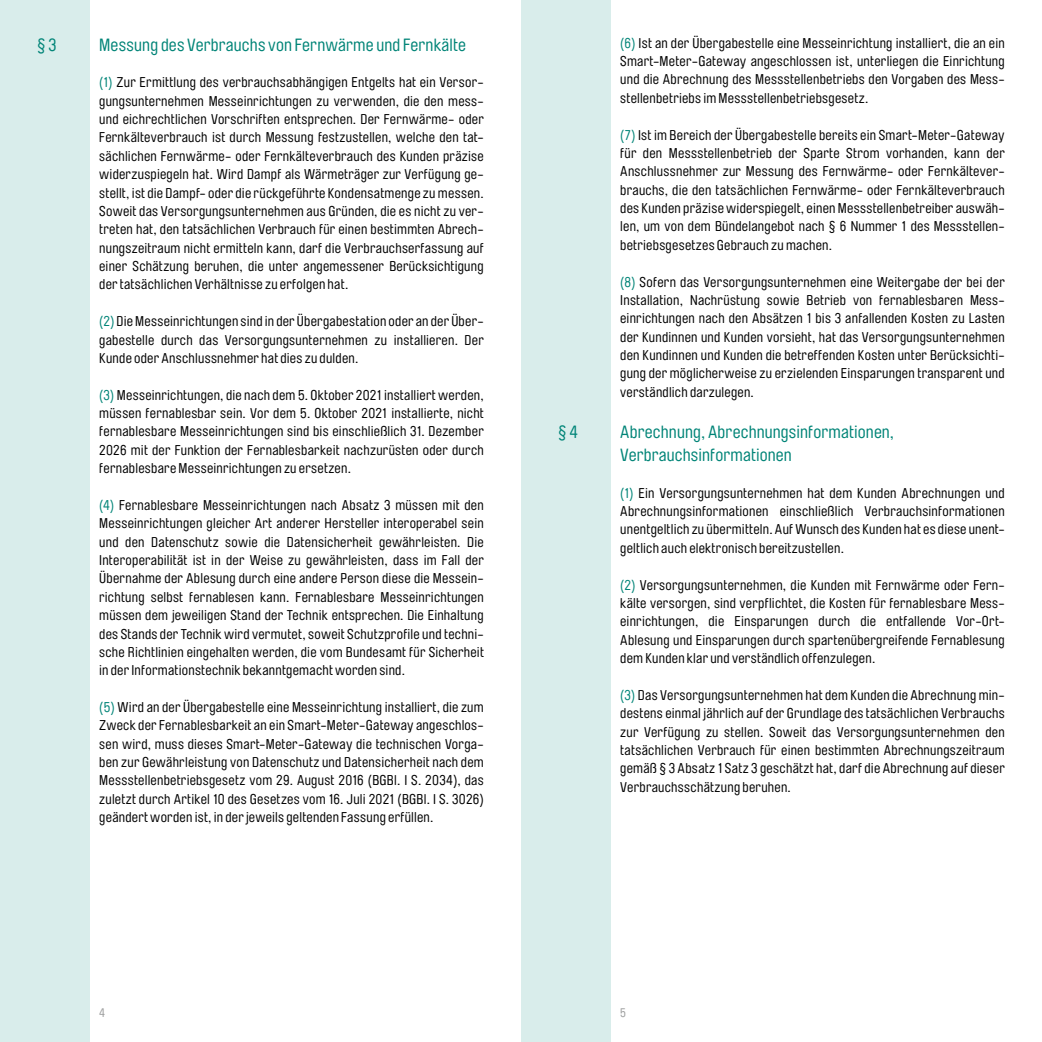
<style>
.page{position:relative;width:1042px;height:1042px;background:#fff}
.page>*{position:absolute;margin:0;border:0;box-sizing:border-box;transform-origin:0 0}
.t1{font:17.5px/22.8px "Brauer Neue";letter-spacing:.01em;color:#008477}
.t2{font:14px/18.4px "Brauer Neue";letter-spacing:.02em;color:#000;text-align:justify}
.t3{font:12.25px "Brauer Neue";color:#9c9d9d}
.s1{color:#008477}
</style>
<div class="page">
<div style="left:0;top:0;width:89px;height:1042px;background:#d9edeb"></div>
<div style="left:521px;top:0;width:89px;height:1042px;background:#d9edeb"></div>
<p class="t1" style="left:37px;top:33px;width:21px">§ 3</p>
<p class="t1" style="left:99px;top:33px;width:368px">Messung des Verbrauchs von Fernwärme und Fernkälte</p>
<p class="t2" style="left:99px;top:73px;width:386px"><span class="s1">(1)</span> Zur Ermittlung des verbrauchsabhängigen Entgelts hat ein Versor&shy;gungsunternehmen Messeinrichtungen zu verwenden, die den mess&shy;und eichrechtlichen Vorschriften entsprechen. Der Fernwärme- oder Fernkälteverbrauch ist durch Messung festzustellen, welche den tat&shy;sächlichen Fernwärme- oder Fernkälteverbrauch des Kunden präzise widerzuspiegeln hat. Wird Dampf als Wärmeträger zur Verfügung ge&shy;stellt, ist die Dampf- oder die rückgeführte Kondensatmenge zu messen.<br>Soweit das Versorgungsunternehmen aus Gründen, die es nicht zu ver&shy;treten hat, den tatsächlichen Verbrauch für einen bestimmten Abrech&shy;nungszeitraum nicht ermitteln kann, darf die Verbrauchserfassung auf einer Schätzung beruhen, die unter angemessener Berücksichtigung der tatsächlichen Verhältnisse zu erfolgen hat.</p>
<p class="t2" style="left:99px;top:312px;width:386px"><span class="s1">(2)</span> Die Messeinrichtungen sind in der Übergabestation oder an der Über&shy;gabestelle durch das Versorgungsunternehmen zu installieren. Der Kunde oder Anschlussnehmer hat dies zu dulden.</p>
<p class="t2" style="left:99px;top:386px;width:386px"><span class="s1">(3)</span> Messeinrichtungen, die nach dem 5. Oktober 2021 installiert werden, müssen fernablesbar sein. Vor dem 5. Oktober 2021 installierte, nicht fernablesbare Messeinrichtungen sind bis einschließlich 31. Dezember 2026 mit der Funktion der Fernablesbarkeit nachzurüsten oder durch fernablesbare Messeinrichtungen zu ersetzen.</p>
<p class="t2" style="left:99px;top:496px;width:386px"><span class="s1">(4)</span> Fernablesbare Messeinrichtungen nach Absatz 3 müssen mit den Messeinrichtungen gleicher Art anderer Hersteller interoperabel sein und den Datenschutz sowie die Datensicherheit gewährleisten. Die Interoperabilität ist in der Weise zu gewährleisten, dass im Fall der Übernahme der Ablesung durch eine andere Person diese die Messein&shy;richtung selbst fernablesen kann. Fernablesbare Messeinrichtungen müssen dem jeweiligen Stand der Technik entsprechen. Die Einhaltung des Stands der Technik wird vermutet, soweit Schutzprofile und techni&shy;sche Richtlinien eingehalten werden, die vom Bundesamt für Sicherheit in der Informationstechnik bekanntgemacht worden sind.</p>
<p class="t2" style="left:99px;top:698px;width:386px"><span class="s1">(5)</span> Wird an der Übergabestelle eine Messeinrichtung installiert, die zum Zweck der Fernablesbarkeit an ein Smart-Meter-Gateway angeschlos&shy;sen wird, muss dieses Smart-Meter-Gateway die technischen Vorga&shy;ben zur Gewährleistung von Datenschutz und Datensicherheit nach dem Messstellenbetriebsgesetz vom 29. August 2016 (BGBl. I S. 2034), das zuletzt durch Artikel 10 des Gesetzes vom 16. Juli 2021 (BGBl. I S. 3026) geändert worden ist, in der jeweils geltenden Fassung erfüllen.</p>
<p class="t2" style="left:620px;top:34px;width:386px"><span class="s1">(6)</span> Ist an der Übergabestelle eine Messeinrichtung installiert, die an ein Smart-Meter-Gateway angeschlossen ist, unterliegen die Einrichtung und die Abrechnung des Messstellenbetriebs den Vorgaben des Mess&shy;stellenbetriebs im Messstellenbetriebsgesetz.</p>
<p class="t2" style="left:620px;top:126px;width:386px"><span class="s1">(7)</span> Ist im Bereich der Übergabestelle bereits ein Smart-Meter-Gateway für den Messstellenbetrieb der Sparte Strom vorhanden, kann der Anschlussnehmer zur Messung des Fernwärme- oder Fernkältever&shy;brauchs, die den tatsächlichen Fernwärme- oder Fernkälteverbrauch des Kunden präzise widerspiegelt, einen Messstellenbetreiber auswäh&shy;len, um von dem Bündelangebot nach § 6 Nummer 1 des Messstellen&shy;betriebsgesetzes Gebrauch zu machen.</p>
<p class="t2" style="left:620px;top:273px;width:386px"><span class="s1">(8)</span> Sofern das Versorgungsunternehmen eine Weitergabe der bei der Installation, Nachrüstung sowie Betrieb von fernablesbaren Mess&shy;einrichtungen nach den Absätzen 1 bis 3 anfallenden Kosten zu Lasten der Kundinnen und Kunden vorsieht, hat das Versorgungsunternehmen den Kundinnen und Kunden die betreffenden Kosten unter Berücksichti&shy;gung der möglicherweise zu erzielenden Einsparungen transparent und verständlich darzulegen.</p>
<p class="t1" style="left:558px;top:421px;width:21px">§ 4</p>
<p class="t1" style="left:620px;top:421px;width:275px">Abrechnung, Abrechnungsinformationen,<br>Verbrauchsinformationen</p>
<p class="t2" style="left:620px;top:484px;width:386px"><span class="s1">(1)</span> Ein Versorgungsunternehmen hat dem Kunden Abrechnungen und Abrechnungsinformationen einschließlich Verbrauchsinformationen unentgeltlich zu übermitteln. Auf Wunsch des Kunden hat es diese unent&shy;geltlich auch elektronisch bereitzustellen.</p>
<p class="t2" style="left:620px;top:576px;width:386px"><span class="s1">(2)</span> Versorgungsunternehmen, die Kunden mit Fernwärme oder Fern&shy;kälte versorgen, sind verpflichtet, die Kosten für fernablesbare Mess&shy;einrichtungen, die Einsparungen durch die entfallende Vor-Ort-Ablesung und Einsparungen durch spartenübergreifende Fernablesung dem Kunden klar und verständlich offenzulegen.</p>
<p class="t2" style="left:620px;top:686px;width:386px"><span class="s1">(3)</span> Das Versorgungsunternehmen hat dem Kunden die Abrechnung min&shy;destens einmal jährlich auf der Grundlage des tatsächlichen Verbrauchs zur Verfügung zu stellen. Soweit das Versorgungsunternehmen den tatsächlichen Verbrauch für einen bestimmten Abrechnungszeitraum gemäß § 3 Absatz 1 Satz 3 geschätzt hat, darf die Abrechnung auf dieser Verbrauchsschätzung beruhen.</p>
<p class="t3" style="left:99px;top:1005px;width:7px">4</p>
<p class="t3" style="left:620px;top:1005px;width:7px">5</p>
</div>
